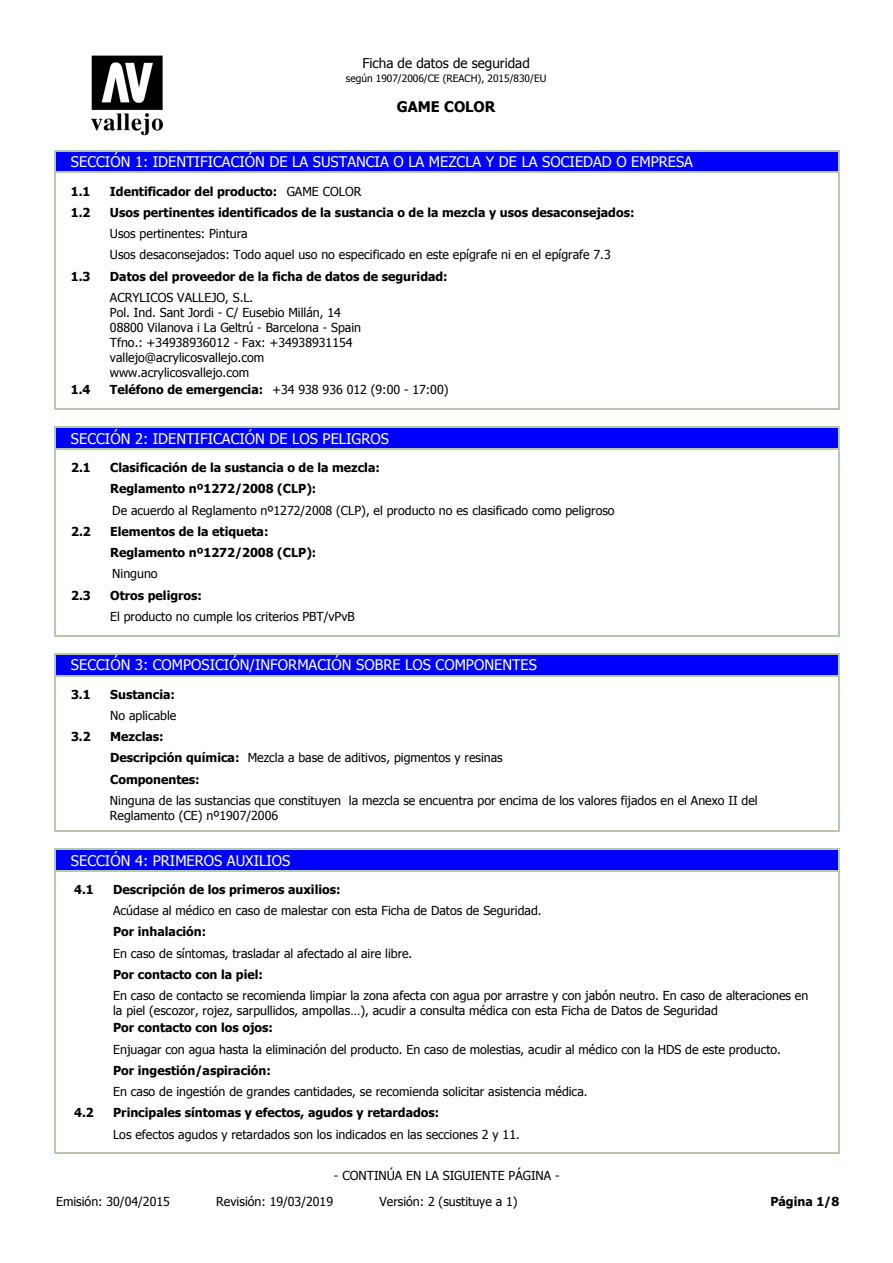
<style>
.page{position:relative;width:893px;height:1263px;background:#fff}
.page>*{position:absolute;margin:0;border:0;box-sizing:border-box;transform-origin:0 0}
.t1{font:14.7px "Tahoma";color:#fff}
.t2{font:700 14.7px "Tahoma";color:#000}
.t3{font:13.5px "Tahoma";color:#000}
.t4{font:12.3px/15px "Tahoma";color:#000}
.t5{font:700 12.3px/21.3px "Tahoma";color:#000}
.t6{font:10.2px "Tahoma";color:#000}
.s1{font-weight:400}
.s2{font-weight:700}
</style>
<div class="page">
<img style="left:91px;top:55px;width:73px;height:81px">
<div style="left:71px;top:150px;width:768px;height:23px;background:#00f"></div>
<hr style="left:71px;top:150px;width:768px;height:1px;background:#b7c9ab">
<hr style="left:71px;top:172px;width:768px;height:1px;background:#b7c9ab">
<svg style="left:54px;top:150px;width:17px;height:140px"></svg>
<svg style="left:838px;top:151px;width:1px;height:139px"></svg>
<hr style="left:54px;top:290px;width:1px;height:92px;background:#b7c9ab">
<hr style="left:838px;top:290px;width:1px;height:92px;background:#b7c9ab">
<svg style="left:54px;top:382px;width:1px;height:26px"></svg>
<svg style="left:838px;top:382px;width:1px;height:26px"></svg>
<hr style="left:54px;top:408px;width:785px;height:1px;background:#b7c9ab">
<div style="left:71px;top:426px;width:768px;height:23px;background:#00f"></div>
<hr style="left:71px;top:426px;width:768px;height:2px;background:#b7c9ab">
<hr style="left:71px;top:448px;width:768px;height:1px;background:#b7c9ab">
<svg style="left:54px;top:426px;width:17px;height:209px"></svg>
<svg style="left:838px;top:428px;width:1px;height:207px"></svg>
<hr style="left:54px;top:635px;width:785px;height:1px;background:#b7c9ab">
<div style="left:71px;top:653px;width:768px;height:23px;background:#00f"></div>
<hr style="left:71px;top:653px;width:768px;height:1px;background:#b7c9ab">
<hr style="left:71px;top:675px;width:768px;height:1px;background:#b7c9ab">
<svg style="left:54px;top:653px;width:17px;height:140px"></svg>
<svg style="left:838px;top:654px;width:1px;height:139px"></svg>
<hr style="left:54px;top:793px;width:1px;height:32px;background:#b7c9ab">
<hr style="left:838px;top:793px;width:1px;height:32px;background:#b7c9ab">
<hr style="left:54px;top:830px;width:785px;height:1px;background:#b7c9ab">
<div style="left:71px;top:848px;width:768px;height:23px;background:#00f"></div>
<hr style="left:71px;top:848px;width:768px;height:1px;background:#b7c9ab">
<hr style="left:71px;top:870px;width:768px;height:1px;background:#b7c9ab">
<svg style="left:54px;top:848px;width:17px;height:140px"></svg>
<svg style="left:838px;top:849px;width:1px;height:139px"></svg>
<hr style="left:54px;top:988px;width:1px;height:32px;background:#b7c9ab">
<hr style="left:838px;top:988px;width:1px;height:32px;background:#b7c9ab">
<svg style="left:54px;top:1020px;width:1px;height:133px"></svg>
<svg style="left:838px;top:1020px;width:1px;height:133px"></svg>
<hr style="left:54px;top:1153px;width:785px;height:1px;background:#b7c9ab">
<p class="t3" style="left:362px;top:54px;width:169px">Ficha de datos de seguridad</p>
<p class="t6" style="left:346px;top:72px;width:202px">según 1907/2006/CE (REACH), 2015/830/EU</p>
<p class="t2" style="left:397px;top:97px;width:100px">GAME COLOR</p>
<p class="t1" style="left:71px;top:153px;width:623px">SECCIÓN 1: IDENTIFICACIÓN DE LA SUSTANCIA O LA MEZCLA Y DE LA SOCIEDAD O EMPRESA</p>
<p class="t5" style="left:71px;top:180px;width:21px">1.1</p>
<p class="t5" style="left:110px;top:180px;width:253px">Identificador del producto: <span class="s1">GAME COLOR</span></p>
<p class="t5" style="left:71px;top:201px;width:21px">1.2</p>
<p class="t5" style="left:110px;top:201px;width:526px">Usos pertinentes identificados de la sustancia o de la mezcla y usos desaconsejados:</p>
<p class="t4" style="left:110px;top:223px;width:502px;line-height:21.3px">Usos pertinentes: Pintura<br>Usos desaconsejados: Todo aquel uso no especificado en este epígrafe ni en el epígrafe 7.3</p>
<p class="t5" style="left:71px;top:265px;width:21px">1.3</p>
<p class="t5" style="left:110px;top:265px;width:339px">Datos del proveedor de la ficha de datos de seguridad:</p>
<p class="t4" style="left:110px;top:290px;width:253px">ACRYLICOS VALLEJO, S.L.<br>Pol. Ind. Sant Jordi - C/ Eusebio Millán, 14<br>08800 Vilanova i La Geltrú - Barcelona - Spain Tfno.: +34938936012 - Fax: +34938931154 vallejo@acrylicosvallejo.com www.acrylicosvallejo.com</p>
<p class="t5" style="left:71px;top:379px;width:21px">1.4</p>
<p class="t4" style="left:110px;top:382px;width:340px"><span class="s2">Teléfono de emergencia:</span> +34 938 936 012 (9:00 - 17:00)</p>
<p class="t1" style="left:71px;top:429px;width:319px">SECCIÓN 2: IDENTIFICACIÓN DE LOS PELIGROS</p>
<p class="t5" style="left:71px;top:456px;width:21px">2.1</p>
<p class="t5" style="left:110px;top:456px;width:271px">Clasificación de la sustancia o de la mezcla:<br>Reglamento nº1272/2008 (CLP):</p>
<p class="t4" style="left:112px;top:502px;width:504px">De acuerdo al Reglamento nº1272/2008 (CLP), el producto no es clasificado como peligroso</p>
<p class="t5" style="left:71px;top:520px;width:21px">2.2</p>
<p class="t5" style="left:110px;top:520px;width:208px">Elementos de la etiqueta:<br>Reglamento nº1272/2008 (CLP):</p>
<p class="t4" style="left:112px;top:566px;width:47px">Ninguno</p>
<p class="t5" style="left:71px;top:584px;width:21px">2.3</p>
<p class="t5" style="left:110px;top:584px;width:93px">Otros peligros:</p>
<p class="t4" style="left:110px;top:608px;width:246px">El producto no cumple los criterios PBT/vPvB</p>
<p class="t1" style="left:71px;top:656px;width:467px">SECCIÓN 3: COMPOSICIÓN/INFORMACIÓN SOBRE LOS COMPONENTES</p>
<p class="t5" style="left:71px;top:683px;width:21px">3.1</p>
<p class="t5" style="left:110px;top:683px;width:66px">Sustancia:</p>
<p class="t4" style="left:110px;top:708px;width:68px">No aplicable</p>
<p class="t5" style="left:71px;top:726px;width:21px">3.2</p>
<p class="t5" style="left:110px;top:726px;width:394px">Mezclas:<br>Descripción química: <span class="s1">Mezcla a base de aditivos, pigmentos y resinas<br></span>Componentes:</p>
<p class="t4" style="left:110px;top:793px;width:649px">Ninguna de las sustancias que constituyen la mezcla se encuentra por encima de los valores fijados en el Anexo II del<br>Reglamento (CE) nº1907/2006</p>
<p class="t1" style="left:71px;top:851px;width:221px">SECCIÓN 4: PRIMEROS AUXILIOS</p>
<p class="t5" style="left:74px;top:878px;width:21px">4.1</p>
<p class="t5" style="left:113px;top:878px;width:229px">Descripción de los primeros auxilios:</p>
<p class="t4" style="left:113px;top:903px;width:430px">Acúdase al médico en caso de malestar con esta Ficha de Datos de Seguridad.</p>
<p class="t5" style="left:113px;top:921px;width:95px">Por inhalación:</p>
<p class="t4" style="left:113px;top:945px;width:301px">En caso de síntomas, trasladar al afectado al aire libre.</p>
<p class="t5" style="left:113px;top:963px;width:151px">Por contacto con la piel:</p>
<p class="t4" style="left:113px;top:988px;width:696px">En caso de contacto se recomienda limpiar la zona afecta con agua por arrastre y con jabón neutro. En caso de alteraciones en la piel (escozor, rojez, sarpullidos, ampollas…), acudir a consulta médica con esta Ficha de Datos de Seguridad</p>
<p class="t5" style="left:113px;top:1017px;width:161px">Por contacto con los ojos:</p>
<p class="t4" style="left:113px;top:1041px;width:669px">Enjuagar con agua hasta la eliminación del producto. En caso de molestias, acudir al médico con la HDS de este producto.</p>
<p class="t5" style="left:113px;top:1059px;width:159px">Por ingestión/aspiración:</p>
<p class="t4" style="left:113px;top:1084px;width:476px">En caso de ingestión de grandes cantidades, se recomienda solicitar asistencia médica.</p>
<p class="t5" style="left:74px;top:1102px;width:21px">4.2</p>
<p class="t5" style="left:113px;top:1102px;width:328px">Principales síntomas y efectos, agudos y retardados:</p>
<p class="t4" style="left:113px;top:1126px;width:408px">Los efectos agudos y retardados son los indicados en las secciones 2 y 11.</p>
<p class="t4" style="left:334px;top:1167px;width:227px">- CONTINÚA EN LA SIGUIENTE PÁGINA -</p>
<p class="t4" style="left:56px;top:1194px;width:115px">Emisión: 30/04/2015</p>
<p class="t4" style="left:216px;top:1194px;width:118px">Revisión: 19/03/2019</p>
<p class="t4" style="left:379px;top:1194px;width:140px">Versión: 2 (sustituye a 1)</p>
<p class="t5" style="left:770px;top:1191px;width:70px">Página 1/8</p>
</div>
